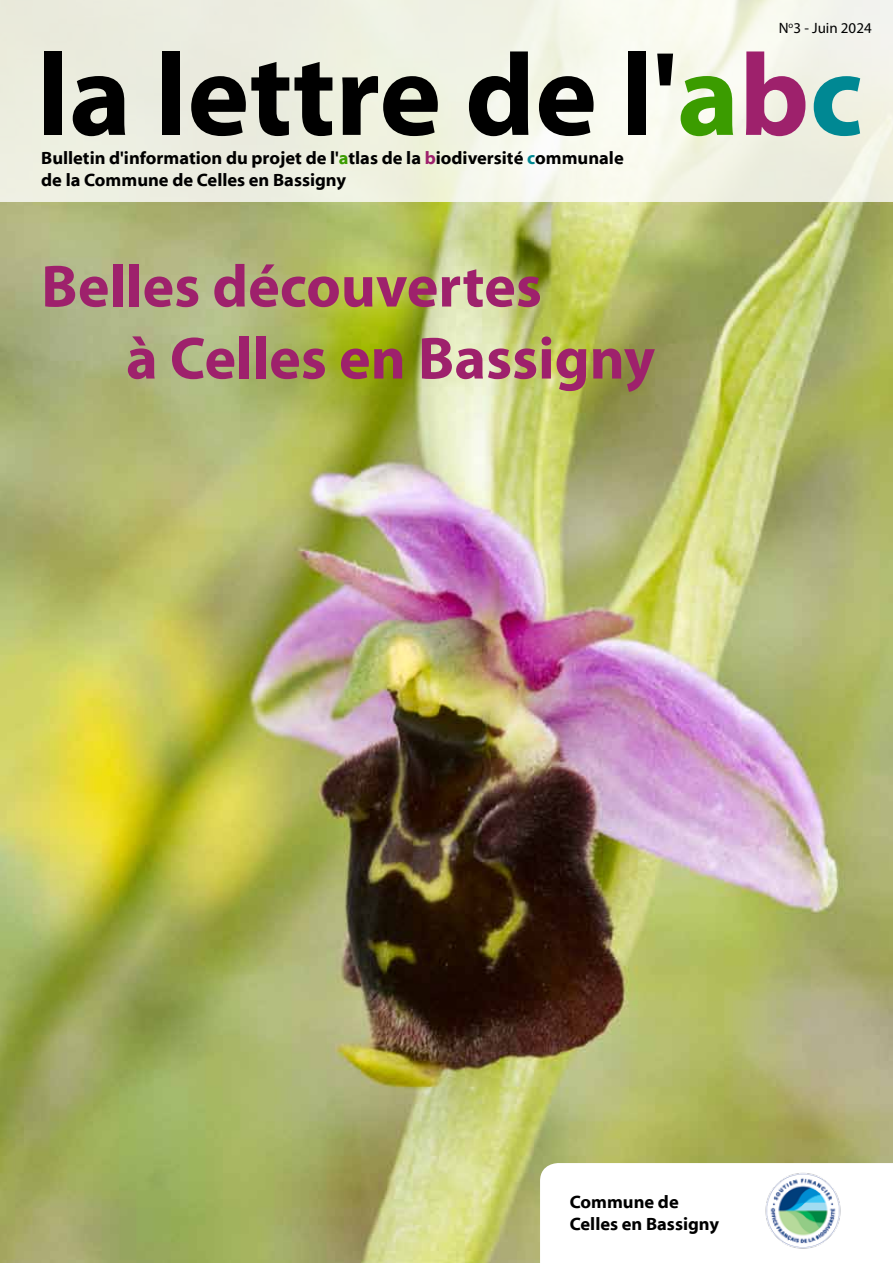
<style>
.page{position:relative;width:893px;height:1263px;background:#fff}
.page>*{position:absolute;margin:0;border:0;box-sizing:border-box;transform-origin:0 0}
.t1{font:700 117.45px "Myriad Pro";color:#000}
.t2{font:700 60px/72px "Myriad Pro";color:#9e216c}
.t3{font:700 18px/21.6px "Myriad Web Pro";color:#000}
.t4{font:15px "Myriad Pro";color:#000}
.s1{color:#3b9c00}
.s2{color:#9e216c}
.s3{color:#008893}
.s4{font-family:"Myriad Pro"}
.s5{font-family:"Myriad Pro";color:#008893}
</style>
<div class="page">
<img style="left:0;top:202px;width:893px;height:1061px">
<svg style="left:0;top:0;width:893px;height:202px;fill:#eff1e2"></svg>
<svg style="left:540px;top:1163px;width:353px;height:100px"></svg>
<img style="left:759px;top:1166px;width:88px;height:88px">
<p class="t4" style="left:779px;top:18px;width:94px">N<sup>o</sup>3 - Juin 2024</p>
<h1 class="t1" style="left:37px;top:19px;width:827px">la lettre de l'<span class="s1">a</span><span class="s2">b</span><span class="s3">c</span></h1>
<p class="t3" style="left:41px;top:148px;width:584px">Bulletin d<span class="s4">'</span>information du projet de l<span class="s4">'</span><span class="s1">a</span>tlas de la <span class="s2">b</span>iodiversité <span class="s5">c</span>ommunale de la Commune de Celles en Bassigny</p>
<h2 class="t2" style="left:126px;top:248px;width:530px;text-indent:-85px">Belles découvertes<br>à Celles en Bassigny</h2>
<p class="t3" style="left:570px;top:1191px;width:151px">Commune de<br>Celles en Bassigny</p>
</div>
